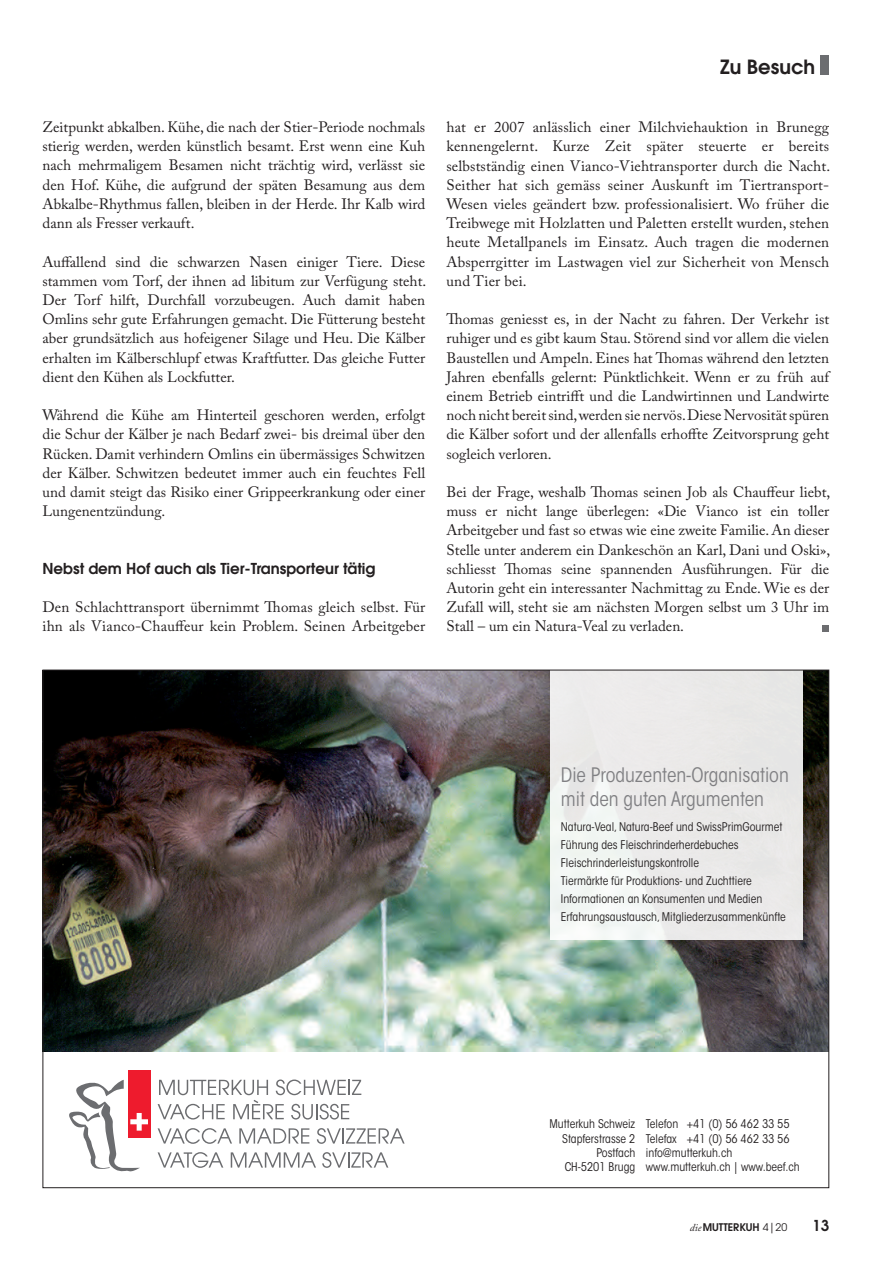
<style>
.page{position:relative;width:893px;height:1263px;background:#fff}
.page>*{position:absolute;margin:0;border:0;box-sizing:border-box;transform-origin:0 0}
.t1{font:condensed 19.8px/23.7px "ITC Avant Garde Std";color:#808083}
.t2{font:600 19.5px "ITC Avant Garde Std";color:#231f20}
.t3{font:15px/19.2px "Adobe Caslon Pro";color:#231f20;text-align:justify}
.t4{font:600 15px "ITC Avant Garde Std";color:#231f20}
.t5{font:condensed 11.85px/18px "ITC Avant Garde Std";color:#231f20}
.t6{font:600 10.5px "ITC Avant Garde Std";color:#231f20}
.s1{font-family:"Adobe Caslon Pro";font-weight:400;font-style:italic}
.s2{font-weight:400}
</style>
<div class="page">
<div style="left:821px;top:55px;width:8px;height:19px;background:#6c6d70"></div>
<img style="left:45px;top:672px;width:782px;height:379px">
<svg style="left:158px;top:1152px;width:65px;height:16px"></svg>
<svg style="left:231px;top:1152px;width:85px;height:15px"></svg>
<svg style="left:322px;top:1152px;width:66px;height:16px"></svg>
<svg style="left:158px;top:1128px;width:74px;height:16px"></svg>
<svg style="left:239px;top:1128px;width:70px;height:15px"></svg>
<svg style="left:317px;top:1128px;width:88px;height:16px"></svg>
<div style="left:128px;top:1070px;width:22px;height:67px;background:#ee1b2d"></div>
<svg style="left:158px;top:1079px;width:203px;height:40px"></svg>
<svg style="left:69px;top:1080px;width:79px;height:91px"></svg>
<div style="left:550px;top:670px;width:253px;height:270px;background:linear-gradient(to right,#f1f2f1,#e7e5e5)"></div>
<svg style="left:823px;top:625px;width:6px;height:6px"></svg>
<p class="t3" style="left:43px;top:117px;width:384px">Zeitpunkt abkalben. Kühe, die nach der Stier-Periode nochmals stierig werden, werden künstlich besamt. Erst wenn eine Kuh nach mehrmaligem Besamen nicht trächtig wird, verlässt sie den Hof. Kühe, die aufgrund der späten Besamung aus dem Abkalbe-Rhythmus fallen, bleiben in der Herde. Ihr Kalb wird dann als Fresser verkauft.</p>
<p class="t3" style="left:43px;top:252px;width:385px">Auffallend sind die schwarzen Nasen einiger Tiere. Diese stammen vom Torf, der ihnen ad libitum zur Verfügung steht.<br>Der Torf hilft, Durchfall vorzubeugen. Auch damit haben Omlins sehr gute Erfahrungen gemacht. Die Fütterung besteht aber grundsätzlich aus hofeigener Silage und Heu. Die Kälber erhalten im Kälberschlupf etwas Kraftfutter. Das gleiche Futter dient den Kühen als Lockfutter.</p>
<p class="t3" style="left:43px;top:405px;width:384px">Während die Kühe am Hinterteil geschoren werden, erfolgt die Schur der Kälber je nach Bedarf zwei- bis dreimal über den Rücken. Damit verhindern Omlins ein übermässiges Schwitzen der Kälber. Schwitzen bedeutet immer auch ein feuchtes Fell und damit steigt das Risiko einer Grippeerkrankung oder einer Lungenentzündung.</p>
<p class="t4" style="left:43px;top:558px;width:334px">Nebst dem Hof auch als Tier-Transporteur tätig</p>
<p class="t3" style="left:43px;top:597px;width:384px">Den Schlachttransport übernimmt Thomas gleich selbst. Für ihn als Vianco-Chauffeur kein Problem. Seinen Arbeitgeber</p>
<h2 class="t2" style="left:720px;top:55px;width:97px">Zu Besuch</h2>
<p class="t3" style="left:446px;top:117px;width:385px">hat er 2007 anlässlich einer Milchviehauktion in Brunegg kennengelernt. Kurze Zeit später steuerte er bereits selbstständig einen Vianco-Viehtransporter durch die Nacht.<br>Seither hat sich gemäss seiner Auskunft im Tiertransport-Wesen vieles geändert bzw. professionalisiert. Wo früher die Treibwege mit Holzlatten und Paletten erstellt wurden, stehen heute Metallpanels im Einsatz. Auch tragen die modernen Absperrgitter im Lastwagen viel zur Sicherheit von Mensch und Tier bei.</p>
<p class="t3" style="left:446px;top:309px;width:384px">Thomas geniesst es, in der Nacht zu fahren. Der Verkehr ist ruhiger und es gibt kaum Stau. Störend sind vor allem die vielen Baustellen und Ampeln. Eines hat Thomas während den letzten Jahren ebenfalls gelernt: Pünktlichkeit. Wenn er zu früh auf einem Betrieb eintrifft und die Landwirtinnen und Landwirte noch nicht bereit sind, werden sie nervös. Diese Nervosität spüren die Kälber sofort und der allenfalls erhoffte Zeitvorsprung geht sogleich verloren.</p>
<p class="t3" style="left:446px;top:482px;width:385px">Bei der Frage, weshalb Thomas seinen Job als Chauffeur liebt, muss er nicht lange überlegen: «Die Vianco ist ein toller Arbeitgeber und fast so etwas wie eine zweite Familie. An dieser Stelle unter anderem ein Dankeschön an Karl, Dani und Oski», schliesst Thomas seine spannenden Ausführungen. Für die Autorin geht ein interessanter Nachmittag zu Ende. Wie es der Zufall will, steht sie am nächsten Morgen selbst um 3 Uhr im Stall – um ein Natura-Veal zu verladen.</p>
<h1 class="t1" style="left:561px;top:763px;width:230px">Die Produzenten-Organisation mit den guten Argumenten</h1>
<p class="t5" style="left:561px;top:818px;width:226px">Natura-Veal, Natura-Beef und SwissPrimGourmet Führung des Fleischrinderherdebuches Fleischrinderleistungskontrolle<br>Tiermärkte für Produktions- und Zuchttiere Informationen an Konsumenten und Medien Erfahrungsaustausch, Mitgliederzusammenkünfte</p>
<p class="t5" style="left:550px;top:1115px;width:242px">Mutterkuh Schweiz Telefon +41 (0) 56 462 33 55</p>
<p class="t5" style="left:562px;top:1129px;width:229px">Stapferstrasse 2 Telefax +41 (0) 56 462 33 56</p>
<p class="t5" style="left:596px;top:1143px;width:137px">Postfach info@mutterkuh.ch</p>
<p class="t5" style="left:565px;top:1158px;width:236px">CH-5201 Brugg www.mutterkuh.ch | www.beef.ch</p>
<p class="t6" style="left:690px;top:1220px;width:99px"><span class="s1">die</span>MUTTERKUH <span class="s2">4|20</span></p>
<p class="t4" style="left:812px;top:1216px;width:18px">13</p>
</div>
